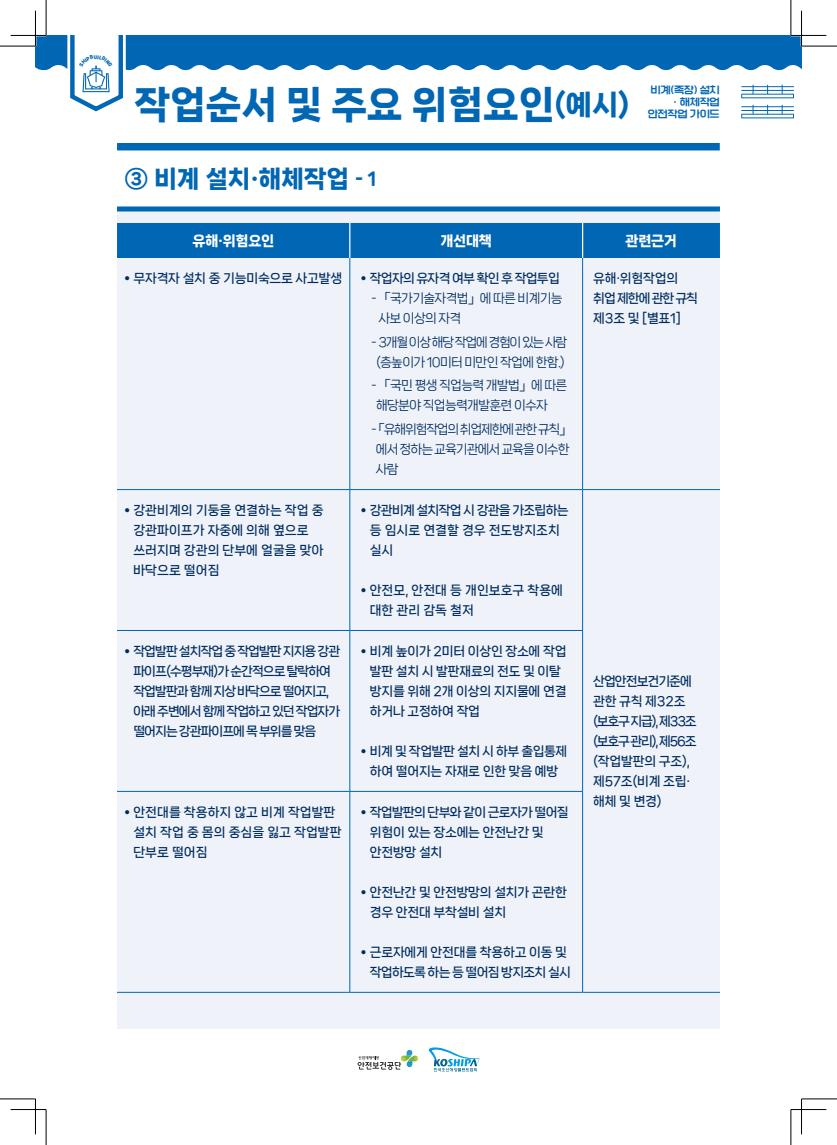
<style>
.page{position:relative;width:837px;height:1145px;background:#fff}
.page>*{position:absolute;margin:0;border:0;box-sizing:border-box;transform-origin:0 0}
.t1{font:37.5px "Nanum Square Neo TTF e Hv";color:#0166b3}
.t2{font:23.75px "Nanum Square Neo TTF e Hv";color:#0166b3}
.t3{font:13.75px "Nanum Square Neo TTF e Hv";letter-spacing:-.02em;color:#fff}
.t4{font:12.5px/20px "Nanum Square Neo TTF c Bd";letter-spacing:-.02em;color:#002d5e}
.t5{font:12.5px/20px "Nanum Square Neo TTF c Bd";letter-spacing:-.08em;color:#002d5e}
.t6{font:12.5px/20px "Nanum Square Neo TTF c Bd";color:#002d5e}
.t7{font:12.5px/20px "Nanum Square Neo TTF b Rg";letter-spacing:-.06em;color:#002d5e}
.t8{font:12.5px/20px "Nanum Square Neo TTF c Bd";letter-spacing:-.06em;color:#002d5e}
.t9{font:12.5px/20px "Nanum Square Neo TTF b Rg";letter-spacing:-.08em;color:#002d5e}
.t10{font:12.5px/20px "Nanum Square Neo TTF c Bd";letter-spacing:-.04em;color:#002d5e}
.t11{font:10px/12px "KIMM Bold";letter-spacing:-.035em;color:#0166b3;text-align:right}
.s1{font-size:27.5px}
.s2{font-size:17.5px}
</style>
<div class="page">
<svg style="left:357px;top:1049px;width:61px;height:20px"></svg>
<svg style="left:428px;top:1047px;width:51px;height:24px"></svg>
<div style="left:117px;top:143px;width:602px;height:7px;background:#0166b3"></div>
<div style="left:117px;top:209px;width:602px;height:819px;background:#eff2f9"></div>
<div style="left:117px;top:206px;width:602px;height:5px;background:#0166b3"></div>
<div style="left:117px;top:223px;width:602px;height:35px;background:#0166b3"></div>
<hr style="left:349px;top:223px;width:1px;height:35px;background:#fff">
<hr style="left:581px;top:223px;width:2px;height:35px;background:#fff">
<hr style="left:349px;top:258px;width:1px;height:231px;background:#0166b3">
<hr style="left:582px;top:258px;width:1px;height:231px;background:#0166b3">
<hr style="left:349px;top:489px;width:233px;height:1px;background:#0166b3">
<hr style="left:582px;top:489px;width:137px;height:1px;background:#0166b3">
<hr style="left:582px;top:490px;width:1px;height:140px;background:#0166b3">
<hr style="left:349px;top:631px;width:1px;height:160px;background:#0166b3">
<hr style="left:582px;top:631px;width:1px;height:160px;background:#0166b3">
<hr style="left:349px;top:791px;width:233px;height:1px;background:#0166b3">
<hr style="left:349px;top:791px;width:1px;height:201px;background:#0166b3">
<hr style="left:582px;top:791px;width:1px;height:201px;background:#0166b3">
<hr style="left:349px;top:992px;width:233px;height:1px;background:#0166b3">
<hr style="left:117px;top:489px;width:232px;height:1px;background:#0166b3">
<hr style="left:349px;top:490px;width:1px;height:140px;background:#0166b3">
<hr style="left:117px;top:791px;width:232px;height:1px;background:#0166b3">
<hr style="left:117px;top:992px;width:232px;height:1px;background:#0166b3">
<hr style="left:117px;top:630px;width:232px;height:1px;background:#0166b3">
<hr style="left:349px;top:630px;width:233px;height:1px;background:#0166b3">
<hr style="left:582px;top:992px;width:137px;height:1px;background:#0166b3">
<hr style="left:0;top:46px;width:35px;height:1px;background:#000">
<hr style="left:801px;top:46px;width:35px;height:1px;background:#000">
<hr style="left:0;top:1098px;width:35px;height:1px;background:#000">
<hr style="left:801px;top:1098px;width:35px;height:1px;background:#000">
<hr style="left:46px;top:0;width:1px;height:35px;background:#000">
<hr style="left:46px;top:1109px;width:1px;height:35px;background:#000">
<hr style="left:790px;top:0;width:1px;height:35px;background:#000">
<hr style="left:790px;top:1109px;width:1px;height:35px;background:#000">
<hr style="left:11px;top:35px;width:35px;height:1px;background:#000">
<hr style="left:790px;top:35px;width:36px;height:1px;background:#000">
<hr style="left:11px;top:1109px;width:35px;height:1px;background:#000">
<hr style="left:790px;top:1109px;width:36px;height:1px;background:#000">
<hr style="left:35px;top:11px;width:1px;height:35px;background:#000">
<hr style="left:35px;top:1098px;width:1px;height:36px;background:#000">
<hr style="left:801px;top:11px;width:1px;height:35px;background:#000">
<hr style="left:801px;top:1098px;width:1px;height:36px;background:#000">
<svg style="left:35px;top:35px;width:766px;height:83px"></svg>
<p class="t1" style="left:135px;top:84px;width:496px">작업순서 및 주요 위험요인<span class="s1">(예시)</span></p>
<p class="t2" style="left:125px;top:166px;width:253px">③ 비계 설치·해체작업 <span class="s2">- 1</span></p>
<p class="t11" style="left:650px;top:83px;width:71px">비계(족장) 설치 ·해체작업</p>
<p class="t11" style="left:647px;top:107px;width:74px">안전작업 가이드</p>
<p class="t3" style="left:192px;top:233px;width:83px">유해·위험요인</p>
<p class="t3" style="left:440px;top:233px;width:53px">개선대책</p>
<p class="t3" style="left:625px;top:233px;width:53px">관련근거</p>
<p class="t4" style="left:124px;top:269px;width:220px">• 무자격자 설치 중 기능미숙으로 사고발생</p>
<p class="t8" style="left:360px;top:269px;width:201px">• 작업자의 유자격 여부 확인 후 작업투입</p>
<p class="t7" style="left:378px;top:289px;width:186px;text-indent:-7px">- 「국가기술자격법」에 따른 비계기능 사보 이상의 자격</p>
<p class="t7" style="left:371px;top:332px;width:198px;text-align:center">- 3개월 이상 해당 작업에 경험이 있는 사람 (층높이가 10미터 미만인 작업에 한함.)</p>
<p class="t7" style="left:376px;top:376px;width:193px;text-indent:-5px">- 「국민 평생 직업능력 개발법」에 따른 해당분야 직업능력개발훈련 이수자</p>
<p class="t9" style="left:376px;top:419px;width:197px;text-indent:-5px">- 「유해위험작업의 취업제한에 관한 규칙」에서 정하는 교육기관에서 교육을 이수한 사람</p>
<p class="t4" style="left:593px;top:269px;width:106px">유해·위험작업의 취업 제한에 관한 규칙 제3조 및 [별표1]</p>
<p class="t6" style="left:133px;top:500px;width:192px;text-indent:-9px">• 강관비계의 기둥을 연결하는 작업 중 강관파이프가 자중에 의해 옆으로 쓰러지며 강관의 단부에 얼굴을 맞아 바닥으로 떨어짐</p>
<p class="t8" style="left:369px;top:500px;width:200px;text-indent:-9px">• 강관비계 설치작업 시 강관을 가조립하는 등 임시로 연결할 경우 전도방지조치 실시</p>
<p class="t6" style="left:369px;top:580px;width:195px;text-indent:-9px">• 안전모, 안전대 등 개인보호구 착용에 대한 관리 감독 철저</p>
<p class="t5" style="left:133px;top:641px;width:208px;text-indent:-9px">• 작업발판 설치작업 중 작업발판 지지용 강관 파이프(수평부재)가 순간적으로 탈락하여 작업발판과 함께 지상 바닥으로 떨어지고, 아래 주변에서 함께 작업하고 있던 작업자가 떨어지는 강관파이프에 목 부위를 맞음</p>
<p class="t4" style="left:369px;top:641px;width:198px;text-indent:-9px">• 비계 높이가 2미터 이상인 장소에 작업 발판 설치 시 발판재료의 전도 및 이탈 방지를 위해 2개 이상의 지지물에 연결 하거나 고정하여 작업</p>
<p class="t4" style="left:360px;top:741px;width:208px;text-align:center">• 비계 및 작업발판 설치 시 하부 출입통제 하여 떨어지는 자재로 인한 맞음 예방</p>
<p class="t6" style="left:133px;top:802px;width:209px;text-indent:-9px">• 안전대를 착용하지 않고 비계 작업발판 설치 작업 중 몸의 중심을 잃고 작업발판 단부로 떨어짐</p>
<p class="t4" style="left:369px;top:802px;width:200px;text-indent:-9px">• 작업발판의 단부와 같이 근로자가 떨어질 위험이 있는 장소에는 안전난간 및 안전방망 설치</p>
<p class="t4" style="left:369px;top:882px;width:199px;text-indent:-9px">• 안전난간 및 안전방망의 설치가 곤란한 경우 안전대 부착설비 설치</p>
<p class="t10" style="left:369px;top:942px;width:203px;text-indent:-9px">• 근로자에게 안전대를 착용하고 이동 및 작업하도록 하는 등 떨어짐 방지조치 실시</p>
<p class="t5" style="left:593px;top:671px;width:105px">산업안전보건기준에 관한 규칙 제32조 (보호구 지급),제33조 (보호구 관리),제56조 (작업발판의 구조), 제57조(비계 조립· 해체 및 변경)</p>
</div>
